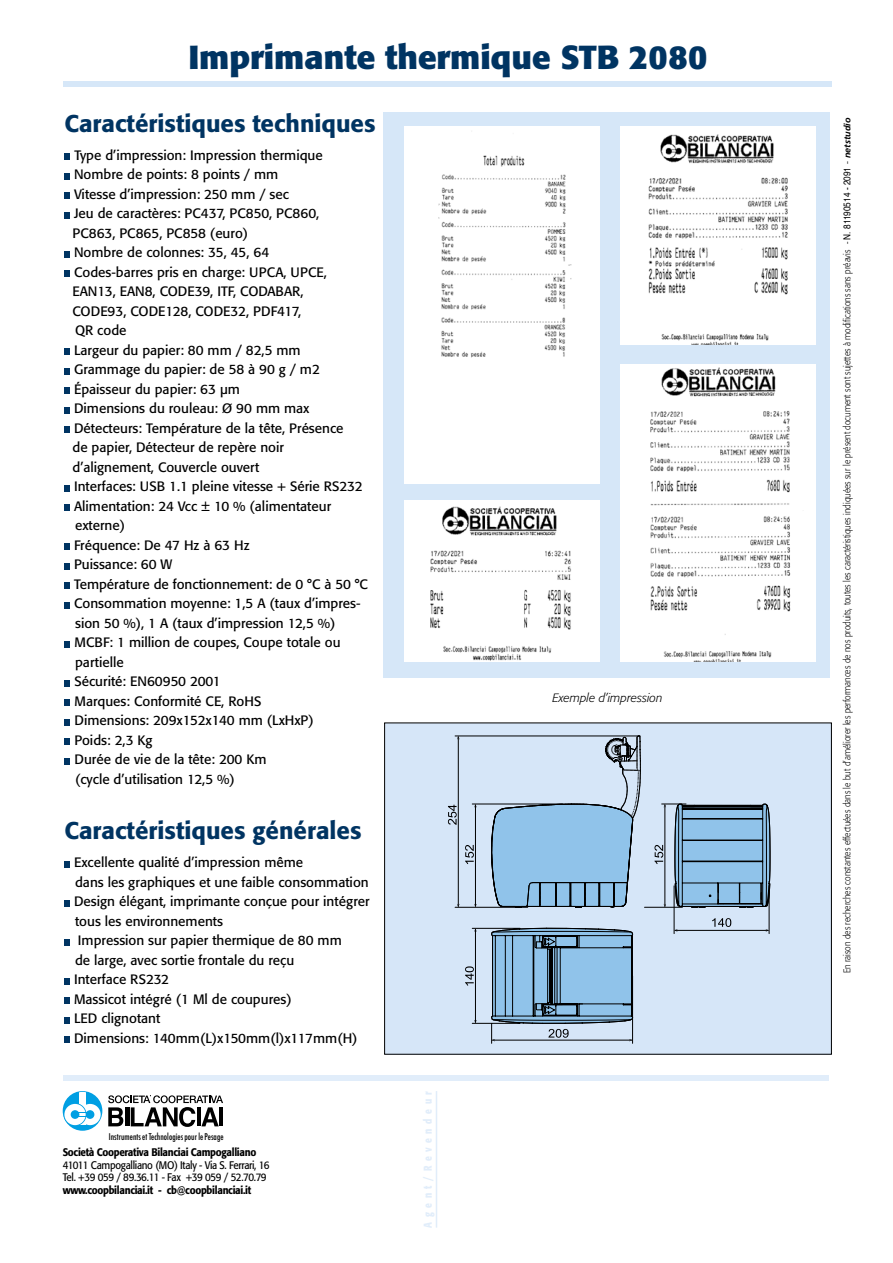
<style>
.page{position:relative;width:893px;height:1263px;background:#fff}
.page>*{position:absolute;margin:0;border:0;box-sizing:border-box;transform-origin:0 0}
.t1{font:700 33px "Formata";color:#003462}
.t2{font:500 24px "Formata";color:#003462}
.t3{font:13.5px/19.5px "Formata";color:#000}
.t4{font:italic 300 12px "Formata";color:#000}
.t5{font:700 11.25px "Formata";letter-spacing:.545em;color:#e1edfa;scale:.75 1}
.t6{font:10.95px/12.5px "Formata";letter-spacing:-.03em;color:#000;scale:.9 1}
.t7{font:500 10.95px "Formata";letter-spacing:-.03em;color:#000;scale:.9 1}
.t8{font:300 9.75px "Formata";color:#000;scale:.85 1}
.t9{font:500 condensed 9px "Futura";letter-spacing:.005em;color:#000;scale:.95 1}
.s1{font-family:"Helvetica";font-weight:400}
.s2{font-family:"Frutiger";font-weight:700;font-style:italic;font-size:9px}
</style>
<div class="page">
<div style="left:385px;top:723px;width:446px;height:331px;background:#d6e6f8"></div>
<div style="left:384px;top:722px;width:448px;height:332px;border:1px solid #000"></div>
<div style="left:64px;top:81px;width:768px;height:6px;background:#d6e7f8"></div>
<div style="left:64px;top:1075px;width:765px;height:6px;background:#e1edfa"></div>
<hr style="left:436px;top:1091px;width:1px;height:136px;background:#e1edfa">
<svg style="left:65px;top:154px;width:5px;height:6px"></svg>
<svg style="left:65px;top:173px;width:5px;height:6px"></svg>
<svg style="left:65px;top:193px;width:5px;height:6px"></svg>
<svg style="left:65px;top:212px;width:5px;height:6px"></svg>
<svg style="left:65px;top:251px;width:5px;height:6px"></svg>
<svg style="left:65px;top:271px;width:5px;height:6px"></svg>
<svg style="left:65px;top:349px;width:5px;height:6px"></svg>
<svg style="left:65px;top:368px;width:5px;height:6px"></svg>
<svg style="left:65px;top:388px;width:5px;height:6px"></svg>
<svg style="left:65px;top:407px;width:5px;height:6px"></svg>
<svg style="left:65px;top:427px;width:5px;height:6px"></svg>
<svg style="left:65px;top:485px;width:5px;height:6px"></svg>
<svg style="left:65px;top:505px;width:5px;height:6px"></svg>
<svg style="left:65px;top:544px;width:5px;height:6px"></svg>
<svg style="left:65px;top:563px;width:5px;height:6px"></svg>
<svg style="left:65px;top:583px;width:5px;height:6px"></svg>
<svg style="left:65px;top:602px;width:5px;height:6px"></svg>
<svg style="left:65px;top:641px;width:5px;height:6px"></svg>
<svg style="left:65px;top:680px;width:5px;height:6px"></svg>
<svg style="left:65px;top:700px;width:5px;height:6px"></svg>
<svg style="left:65px;top:719px;width:5px;height:6px"></svg>
<svg style="left:65px;top:739px;width:5px;height:6px"></svg>
<svg style="left:65px;top:758px;width:5px;height:6px"></svg>
<svg style="left:65px;top:861px;width:5px;height:6px"></svg>
<svg style="left:65px;top:900px;width:5px;height:6px"></svg>
<svg style="left:65px;top:939px;width:5px;height:6px"></svg>
<svg style="left:65px;top:978px;width:5px;height:6px"></svg>
<svg style="left:65px;top:997px;width:5px;height:7px"></svg>
<svg style="left:65px;top:1017px;width:5px;height:6px"></svg>
<svg style="left:65px;top:1036px;width:5px;height:7px"></svg>
<svg style="left:448px;top:805px;width:7px;height:20px"></svg>
<svg style="left:455px;top:735px;width:312px;height:309px"></svg>
<svg style="left:491px;top:735px;width:150px;height:69px"></svg>
<svg style="left:491px;top:804px;width:279px;height:220px"></svg>
<hr style="left:458px;top:737px;width:1px;height:169px;background:#000">
<hr style="left:475px;top:805px;width:1px;height:101px;background:#000">
<hr style="left:475px;top:929px;width:1px;height:93px;background:#000">
<hr style="left:493px;top:1040px;width:138px;height:1px;background:#000">
<hr style="left:644px;top:907px;width:38px;height:1px;background:#000">
<svg style="left:654px;top:804px;width:116px;height:104px;background:#84a8c5"></svg>
<svg style="left:712px;top:918px;width:19px;height:9px"></svg>
<hr style="left:674px;top:886px;width:1px;height:47px;background:#000">
<hr style="left:769px;top:886px;width:1px;height:47px;background:#000">
<hr style="left:675px;top:930px;width:93px;height:1px;background:#000">
<svg style="left:63px;top:1091px;width:39px;height:40px"></svg>
<div style="left:64px;top:1092px;width:38px;height:38px;background:#009fe3;border-radius:50%"></div>
<div style="left:79px;top:1092px;width:7px;height:33px;background:#fff"></div>
<div style="left:79px;top:1104px;width:22px;height:21px;background:#fff;border-radius:50%"></div>
<div style="left:86px;top:1110px;width:8px;height:9px;background:#009fe3;border-radius:50%"></div>
<svg style="left:64px;top:1103px;width:23px;height:23px"></svg>
<div style="left:64px;top:1104px;width:22px;height:21px;background:#fff;border-radius:50%"></div>
<div style="left:71px;top:1110px;width:8px;height:9px;background:#009fe3;border-radius:50%"></div>
<svg style="left:79px;top:1112px;width:8px;height:5px"></svg>
<svg style="left:108px;top:1095px;width:115px;height:32px"></svg>
<hr style="left:219px;top:1107px;width:4px;height:19px;background:#000">
<div style="left:384px;top:113px;width:446px;height:565px;background:#d6e7f8"></div>
<div style="left:404px;top:126px;width:196px;height:357px;background:#fff"></div>
<img style="left:438px;top:155px;width:134px;height:203px">
<div style="left:620px;top:126px;width:196px;height:218px;background:#fff"></div>
<img style="left:648px;top:134px;width:140px;height:210px">
<div style="left:404px;top:500px;width:196px;height:162px;background:#fff"></div>
<img style="left:430px;top:506px;width:141px;height:155px">
<div style="left:620px;top:364px;width:195px;height:298px;background:#fff"></div>
<img style="left:650px;top:367px;width:141px;height:295px">
<h1 class="t1" style="left:188px;top:36px;width:521px">Imprimante thermique STB 2080</h1>
<h2 class="t2" style="left:65px;top:109px;width:312px">Caractéristiques techniques</h2>
<p class="t3" style="left:72px;top:145px;width:297px">Type d’impression: Impression thermique<br>Nombre de points: 8 points / mm<br>Vitesse d’impression: 250 mm / sec<br>Jeu de caractères: PC437, PC850, PC860,<br>PC863, PC865, PC858 (euro)<br>Nombre de colonnes: 35, 45, 64<br>Codes-barres pris en charge: UPCA, UPCE,<br>EAN13, EAN8, CODE39, ITF, CODABAR,<br>CODE93, CODE128, CODE32, PDF417,<br>QR code<br>Largeur du papier: 80 mm / 82,5 mm<br>Grammage du papier: de 58 à 90 g / m2<br>Épaisseur du papier: 63 µm<br>Dimensions du rouleau: Ø 90 mm max<br>Détecteurs: Température de la tête, Présence<br>de papier, Détecteur de repère noir d’alignement, Couvercle ouvert<br>Interfaces: USB 1.1 pleine vitesse + Série RS232<br>Alimentation: 24 Vcc ± 10 % (alimentateur externe)<br>Fréquence: De 47 Hz à 63 Hz<br>Puissance: 60 W<br>Température de fonctionnement: de 0 °C à 50 °C<br>Consommation moyenne: 1,5 A (taux d’impres&shy;sion 50 %), 1 A (taux d’impression 12,5 %)<br>MCBF: 1 million de coupes, Coupe totale ou partielle<br>Sécurité: EN60950 2001<br>Marques: Conformité CE, RoHS<br>Dimensions: 209x152x140 mm (LxHxP)<br>Poids: 2,3 Kg<br>Durée de vie de la tête: 200 Km<br>(cycle d’utilisation 12,5 %)</p>
<h2 class="t2" style="left:65px;top:816px;width:298px">Caractéristiques générales</h2>
<p class="t3" style="left:74px;top:853px;width:297px">Excellente qualité d’impression même<br>dans les graphiques et une faible consommation Design élégant, imprimante conçue pour intégrer tous les environnements<br>Impression sur papier thermique de 80 mm<br>de large, avec sortie frontale du reçu<br>Interface RS232<br>Massicot intégré (1 Ml de coupures)<br>LED clignotant<br>Dimensions: 140mm(L)x150mm(l)x117mm(H)</p>
<p class="t9" style="left:109px;top:1131px;width:122px">Instruments et Technologies pour le Pesage</p>
<p class="t7" style="left:63px;top:1146px;width:217px">Società Cooperativa Bilanciai Campogalliano</p>
<p class="t6" style="left:63px;top:1159px;width:231px">41011 Campogalliano (MO) Italy - Via S. Ferrari, 16<br>Tel. +39 059 / 89.36.11 - Fax +39 059 / 52.70.79</p>
<p class="t7" style="left:63px;top:1183px;width:211px">www.coopbilanciai.it - cb@coopbilanciai.it</p>
<p class="t5" style="left:421px;top:1227px;width:184px;rotate:-90deg">Agent/Revendeur</p>
<p class="t4" style="left:552px;top:691px;width:112px">Exemple d’impression</p>
<p class="t8" style="left:841px;top:973px;width:1008px;rotate:-90deg">En raison des recherches constantes effectuées dans le but d’améliorer les performances de nos produits, toutes les caractéristiques indiquées sur le présent document sont sujettes à modifications sans préavis - <span class="s1">N. 81190514 - 2091</span> - <span class="s2">netstudio</span></p>
</div>
